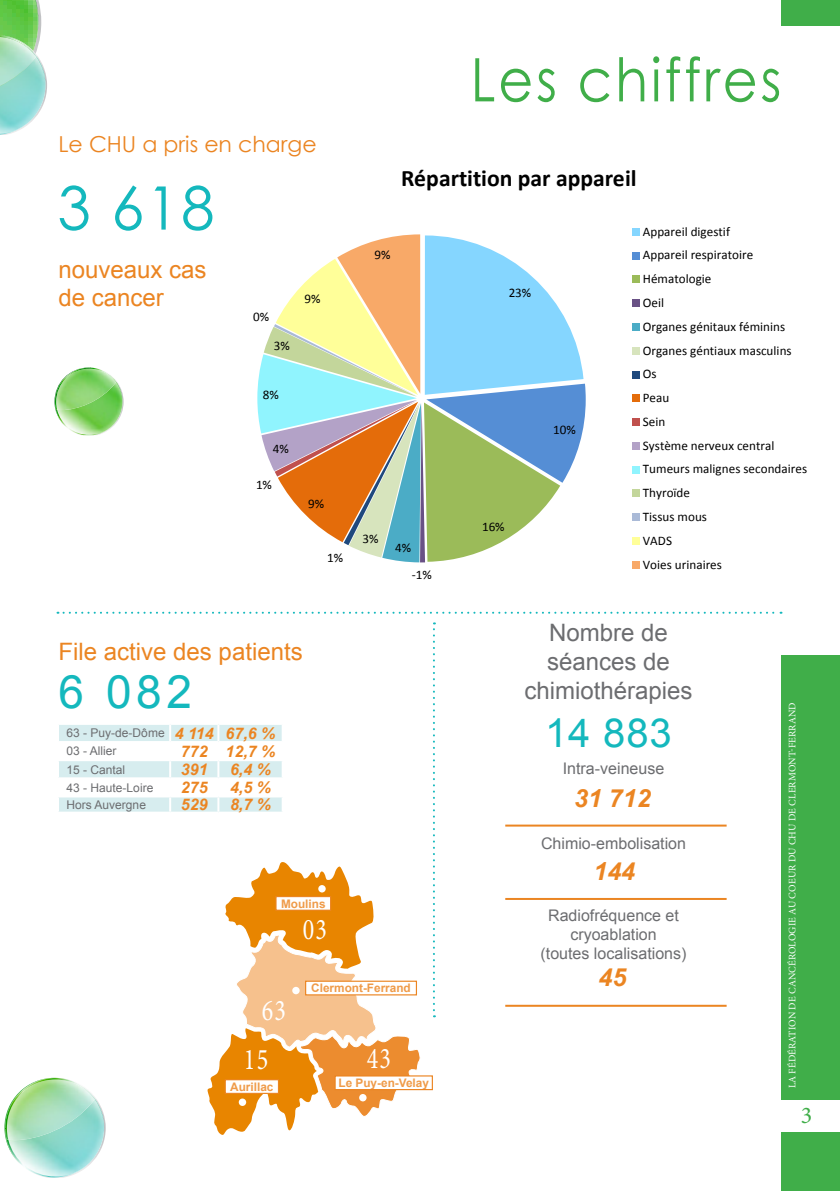
<style>
.page{position:relative;width:840px;height:1191px;background:#fff}
.page>*{position:absolute;margin:0;border:0;box-sizing:border-box;transform-origin:0 0}
.t1{font:60px "Century Gothic";letter-spacing:.05em;color:#40ae49;scale:.9 1}
.t2{font:60px "Century Gothic";color:#14b8bd}
.t3{font:46px "Arial";color:#14b8bd}
.t4{font:40px "Arial";color:#14b8bd}
.t5{font:30px "Minion Pro";letter-spacing:.05em;color:#fff;scale:.8 1}
.t6{font:italic 700 25px "Arial";color:#eb8522}
.t7{font:24px "Arial";color:#eb8522}
.t8{font:24px/28.8px "Arial";color:#6c6d70;text-align:center}
.t9{font:24px "Minion Pro";color:#40ae49}
.t10{font:700 23.6px "Calibri";color:#000}
.t11{font:22px "Century Gothic";color:#eb8522}
.t12{font:16px/19.2px "Arial";color:#6c6d70;text-align:center}
.t13{font:italic 700 16px "Arial";color:#eb8522}
.t14{font:13px/23.8px "Calibri";color:#000}
.t15{font:12px "Arial";color:#6c6d70}
.t16{font:700 11.8px "Arial";color:#ef9b49}
.t17{font:10px "Minion Pro";letter-spacing:.01em;color:#fff}
</style>
<div class="page">
<img style="left:22px;top:0;width:16px;height:22px">
<img style="left:0;top:0;width:22px;height:22px">
<svg style="left:0;top:22px;width:47px;height:113px"></svg>
<img style="left:0;top:57px;width:36px;height:29px">
<img style="left:0;top:36px;width:36px;height:21px">
<div style="left:781px;top:0;width:58px;height:26px;background:#40ae49"></div>
<div style="left:781px;top:655px;width:58px;height:536px;background:#40ae49"></div>
<div style="left:781px;top:1100px;width:58px;height:32px;background:#fff"></div>
<svg style="left:59px;top:724px;width:223px;height:87px"></svg>
<svg style="left:57px;top:612px;width:724px;height:2px"></svg>
<svg style="left:433px;top:622px;width:1px;height:395px"></svg>
<svg style="left:207px;top:862px;width:215px;height:273px"></svg>
<div style="left:305px;top:981px;width:111px;height:14px;background:#fff"></div>
<div style="left:305px;top:980px;width:112px;height:15px;border:1px solid #eb8522"></div>
<div style="left:276px;top:896px;width:54px;height:14px;background:#fff"></div>
<div style="left:275px;top:896px;width:56px;height:14px;border:1px solid #eb8522"></div>
<div style="left:225px;top:1079px;width:53px;height:14px;background:#fff"></div>
<div style="left:224px;top:1079px;width:55px;height:15px;border:1px solid #eb8522"></div>
<div style="left:335px;top:1076px;width:97px;height:13px;background:#fff"></div>
<div style="left:334px;top:1075px;width:98px;height:15px;border:1px solid #eb8522"></div>
<div style="left:292px;top:986px;width:7px;height:8px;background:#fff;border-radius:50%"></div>
<div style="left:318px;top:885px;width:7px;height:7px;background:#fff;border-radius:50%"></div>
<svg style="left:238px;top:1098px;width:8px;height:8px"></svg>
<div style="left:359px;top:1094px;width:7px;height:7px;background:#fff;border-radius:50%"></div>
<svg style="left:54px;top:381px;width:69px;height:31px"></svg>
<img style="left:55px;top:382px;width:67px;height:53px">
<img style="left:55px;top:368px;width:61px;height:42px">
<svg style="left:4px;top:1098px;width:102px;height:79px"></svg>
<img style="left:5px;top:1078px;width:90px;height:61px">
<hr style="left:505px;top:824px;width:221px;height:2px;background:#eb8522">
<hr style="left:505px;top:898px;width:221px;height:2px;background:#eb8522">
<hr style="left:505px;top:1004px;width:221px;height:2px;background:#eb8522">
<svg style="left:257px;top:228px;width:383px;height:341px"></svg>
<p class="t11" style="left:58px;top:129px;width:259px">Le CHU a pris en charge</p>
<p class="t2" style="left:57px;top:166px;width:158px">3 618</p>
<p class="t7" style="left:58px;top:253px;width:150px">nouveaux cas</p>
<p class="t7" style="left:58px;top:282px;width:107px">de cancer</p>
<p class="t14" style="left:253px;top:304px;width:17px">0%</p>
<p class="t14" style="left:273px;top:334px;width:17px">3%</p>
<p class="t14" style="left:304px;top:286px;width:17px">9%</p>
<p class="t14" style="left:263px;top:383px;width:17px">8%</p>
<p class="t14" style="left:272px;top:436px;width:17px">4%</p>
<p class="t14" style="left:256px;top:473px;width:17px">1%</p>
<p class="t14" style="left:308px;top:492px;width:17px">9%</p>
<p class="t14" style="left:327px;top:546px;width:17px">1%</p>
<p class="t1" style="left:470px;top:38px;width:347px">Les chiffres</p>
<p class="t10" style="left:401px;top:163px;width:237px">Répartition par appareil</p>
<p class="t14" style="left:374px;top:243px;width:17px">9%</p>
<p class="t14" style="left:362px;top:527px;width:17px">3%</p>
<p class="t14" style="left:395px;top:536px;width:17px">4%</p>
<p class="t14" style="left:411px;top:562px;width:21px">-1%</p>
<p class="t14" style="left:508px;top:281px;width:24px">23%</p>
<p class="t14" style="left:482px;top:514px;width:24px">16%</p>
<p class="t14" style="left:552px;top:418px;width:24px">10%</p>
<p class="t14" style="left:642px;top:219px;width:166px">Appareil digestif<br>Appareil respiratoire<br>Hématologie<br>Oeil<br>Organes génitaux féminins<br>Organes géntiaux masculins<br>Os<br>Peau<br>Sein<br>Système nerveux central<br>Tumeurs malignes secondaires<br>Thyroïde<br>Tissus mous<br>VADS<br>Voies urinaires</p>
<p class="t7" style="left:58px;top:636px;width:246px">File active des patients</p>
<p class="t3" style="left:58px;top:662px;width:135px">6 082</p>
<p class="t15" style="left:66px;top:725px;width:100px">63 - Puy-de-Dôme</p>
<p class="t13" style="left:175px;top:722px;width:40px">4 114</p>
<p class="t13" style="left:225px;top:722px;width:51px">67,6 %</p>
<p class="t15" style="left:66px;top:743px;width:52px">03 - Allier</p>
<p class="t13" style="left:181px;top:740px;width:28px">772</p>
<p class="t13" style="left:225px;top:740px;width:51px">12,7 %</p>
<p class="t15" style="left:66px;top:761px;width:60px">15 - Cantal</p>
<p class="t13" style="left:181px;top:759px;width:28px">391</p>
<p class="t13" style="left:230px;top:759px;width:42px">6,4 %</p>
<p class="t15" style="left:66px;top:779px;width:88px">43 - Haute-Loire</p>
<p class="t13" style="left:181px;top:777px;width:28px">275</p>
<p class="t13" style="left:230px;top:777px;width:42px">4,5 %</p>
<p class="t15" style="left:66px;top:797px;width:81px">Hors Auvergne</p>
<p class="t13" style="left:181px;top:794px;width:28px">529</p>
<p class="t13" style="left:230px;top:794px;width:42px">8,7 %</p>
<p class="t16" style="left:281px;top:895px;width:46px">Moulins</p>
<p class="t5" style="left:303px;top:909px;width:32px">03</p>
<p class="t5" style="left:261px;top:990px;width:32px">63</p>
<p class="t5" style="left:244px;top:1039px;width:32px">15</p>
<p class="t16" style="left:311px;top:980px;width:101px">Clermont-Ferrand</p>
<p class="t5" style="left:366px;top:1038px;width:32px">43</p>
<p class="t16" style="left:230px;top:1078px;width:45px">Aurillac</p>
<p class="t16" style="left:338px;top:1075px;width:92px">Le Puy-en-Velay</p>
<p class="t8" style="left:548px;top:618px;width:120px">Nombre de</p>
<p class="t8" style="left:524px;top:647px;width:170px">séances de chimiothérapies</p>
<p class="t4" style="left:545px;top:706px;width:128px">14 883</p>
<p class="t12" style="left:562px;top:759px;width:103px">Intra-veineuse</p>
<p class="t6" style="left:573px;top:781px;width:78px">31 712</p>
<p class="t12" style="left:540px;top:834px;width:146px">Chimio-embolisation</p>
<p class="t6" style="left:593px;top:854px;width:43px">144</p>
<p class="t12" style="left:548px;top:905px;width:132px">Radiofréquence et cryoablation</p>
<p class="t12" style="left:540px;top:944px;width:147px">(toutes localisations)</p>
<p class="t6" style="left:598px;top:960px;width:29px">45</p>
<p class="t17" style="left:785px;top:1088px;width:387px;rotate:-90deg">LA FÉDÉRATION DE CANCÉROLOGIE AU COEUR DU CHU DE CLERMONT-FERRAND</p>
<p class="t9" style="left:800px;top:1099px;width:13px">3</p>
</div>
